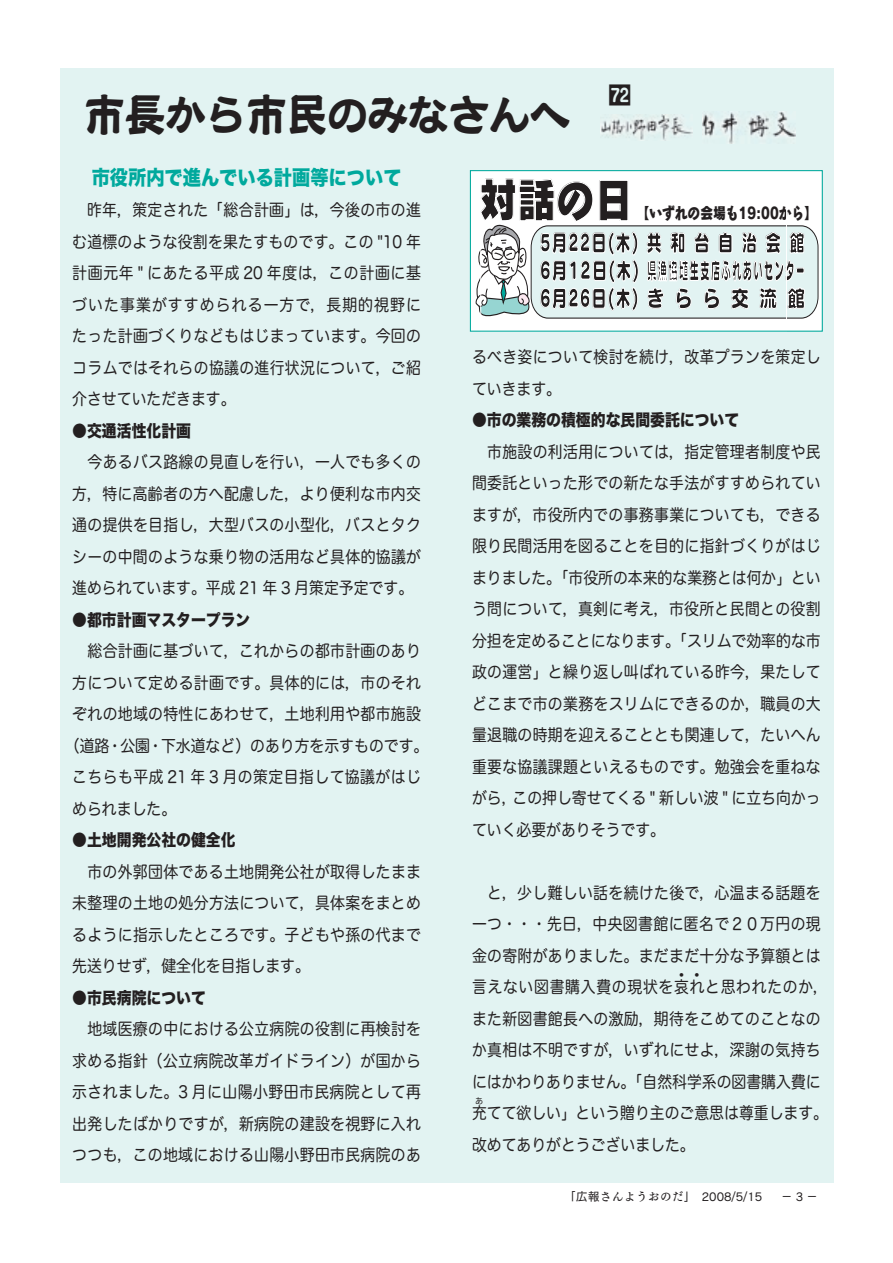
<style>
.page{position:relative;width:893px;height:1263px;background:#fff}
.page>*{position:absolute;margin:0;border:0;box-sizing:border-box;transform-origin:0 0}
.t1{font:48.6px "Hourei Std EB";color:#231f20;scale:.83 1}
.t2{font:46.5px "Rodin Bokutoh Pro UB 83 pv RKSJ H";color:#231f20;scale:.83 1}
.t3{font:22.8px/27.6px "Seurat Pro UB 83 pv RKSJ H";letter-spacing:.1em;color:#231f20;text-align:justify;scale:.66 1}
.t4{font:20.25px "Hira Kaku Std W8";color:#00a99d;scale:.9 1}
.t5{font:16.5px/31.5px "Hira Maru Pro W4";letter-spacing:.025em;color:#231f20;text-align:justify;scale:.9 1}
.t6{font:16.5px/31.5px "Hira Maru Pro W4";color:#231f20;scale:.9 1}
.t7{font:16.5px "Hira Kaku Std W8";color:#231f20;scale:.9 1}
.t8{font:15.75px "Rodin Bokutoh Pro EB 83 pv RKSJ H";color:#231f20;scale:.8 1}
.t9{font:12px "Antic Cezanne Pro M";color:#231f20}
.t10{font:8.25px "Kenten Generic";color:#231f20}
.t11{font:8.25px "Hira Maru Pro W4";color:#231f20}
</style>
<div class="page">
<div style="left:60px;top:68px;width:773px;height:1114px;background:#e2f3f2"></div>
<img style="left:703px;top:111px;width:92px;height:33px">
<img style="left:601px;top:115px;width:91px;height:25px">
<div style="left:470px;top:171px;width:352px;height:160px;background:#fff"></div>
<svg style="left:475px;top:224px;width:344px;height:95px"></svg>
<div style="left:481px;top:171px;width:306px;height:160px;border:1px solid #fff"></div>
<div style="left:470px;top:170px;width:353px;height:162px;border:1px solid #00a99d"></div>
<h1 class="t1" style="left:84px;top:84px;width:587px">市長から市民のみなさんへ</h1>
<p class="t4" style="left:92px;top:166px;width:346px">市役所内で進んでいる計画等について</p>
<p class="t5" style="left:72px;top:193px;width:389px;text-indent:15px">昨年，策定された「総合計画」は，今後の市の進む道標のような役割を果たすものです。この "10 年計画元年 " にあたる平成 20 年度は，この計画に基づいた事業がすすめられる一方で，長期的視野にたった計画づくりなどもはじまっています。今回のコラムではそれらの協議の進行状況について，ご紹介させていただきます。</p>
<p class="t7" style="left:72px;top:421px;width:133px">●交通活性化計画</p>
<p class="t5" style="left:72px;top:445px;width:389px">　今あるバス路線の見直しを行い，一人でも多くの方，特に高齢者の方へ配慮した，より便利な市内交通の提供を目指し，大型バスの小型化，バスとタクシーの中間のような乗り物の活用など具体的協議が進められています。平成 21 年 3 月策定予定です。</p>
<p class="t7" style="left:72px;top:610px;width:199px">●都市計画マスタープラン</p>
<p class="t5" style="left:72px;top:634px;width:389px">　総合計画に基づいて，これからの都市計画のあり</p>
<p class="t5" style="left:72px;top:666px;width:389px">方について定める計画です。具体的には，市のそれ</p>
<p class="t5" style="left:72px;top:697px;width:389px">ぞれの地域の特性にあわせて，土地利用や都市施設</p>
<p class="t6" style="left:65px;top:729px;width:405px">（道路・公園・下水道など）のあり方を示すものです。</p>
<p class="t5" style="left:72px;top:760px;width:389px">こちらも平成 21 年 3 月の策定目指して協議がはじ</p>
<p class="t5" style="left:72px;top:792px;width:117px">められました。</p>
<p class="t7" style="left:72px;top:831px;width:183px">●土地開発公社の健全化</p>
<p class="t5" style="left:72px;top:855px;width:389px">　市の外郭団体である土地開発公社が取得したまま未整理の土地の処分方法について，具体案をまとめるように指示したところです。子どもや孫の代まで先送りせず，健全化を目指します。</p>
<p class="t7" style="left:72px;top:988px;width:150px">●市民病院について</p>
<p class="t5" style="left:72px;top:1012px;width:389px">　地域医療の中における公立病院の役割に再検討を求める指針（公立病院改革ガイドライン）が国から示されました。3 月に山陽小野田市民病院として再出発したばかりですが，新病院の建設を視野に入れつつも，この地域における山陽小野田市民病院のあ</p>
<h2 class="t2" style="left:479px;top:166px;width:188px">対話の日</h2>
<p class="t8" style="left:637px;top:202px;width:227px">【いずれの会場も19:00から】</p>
<h3 class="t3" style="left:540px;top:228px;width:403px">5月22日(木) 共和台自治会館6月12日(木) 県漁協埴生支店ふれあいセンター6月26日(木) きらら交流館</h3>
<p class="t5" style="left:472px;top:340px;width:389px">るべき姿について検討を続け，改革プランを策定していきます。</p>
<p class="t7" style="left:472px;top:411px;width:299px">●市の業務の積極的な民間委託について</p>
<p class="t5" style="left:472px;top:435px;width:389px">　市施設の利活用については，指定管理者制度や民間委託といった形での新たな手法がすすめられていますが，市役所内での事務事業についても，できる限り民間活用を図ることを目的に指針づくりがはじまりました。「市役所の本来的な業務とは何か」という問について，真剣に考え，市役所と民間との役割分担を定めることになります。「スリムで効率的な市政の運営」と繰り返し叫ばれている昨今，果たしてどこまで市の業務をスリムにできるのか，職員の大量退職の時期を迎えることとも関連して，たいへん重要な協議課題といえるものです。勉強会を重ねながら，この押し寄せてくる " 新しい波 " に立ち向かっていく必要がありそうです。</p>
<p class="t5" style="left:472px;top:876px;width:397px;text-align:left">　と，少し難しい話を続けた後で，心温まる話題を一つ・・・先日，中央図書館に匿名で２０万円の現金の寄附がありました。まだまだ十分な予算額とは言えない図書購入費の現状を哀れと思われたのか，</p>
<p class="t10" style="left:677px;top:970px;width:25px">4 4</p>
<p class="t6" style="left:472px;top:1002px;width:397px">また新図書館長への激励，期待をこめてのことなのか真相は不明ですが，いずれにせよ，深謝の気持ちにはかわりありません。「自然科学系の図書購入費に充てて欲しい」という贈り主のご意思は尊重します。</p>
<p class="t11" style="left:475px;top:1093px;width:10px">あ</p>
<p class="t6" style="left:472px;top:1128px;width:249px">改めてありがとうございました。</p>
<p class="t9" style="left:564px;top:1189px;width:200px">「広報さんようおのだ」　2008/5/15</p>
<p class="t9" style="left:781px;top:1189px;width:39px">−3−</p>
</div>
